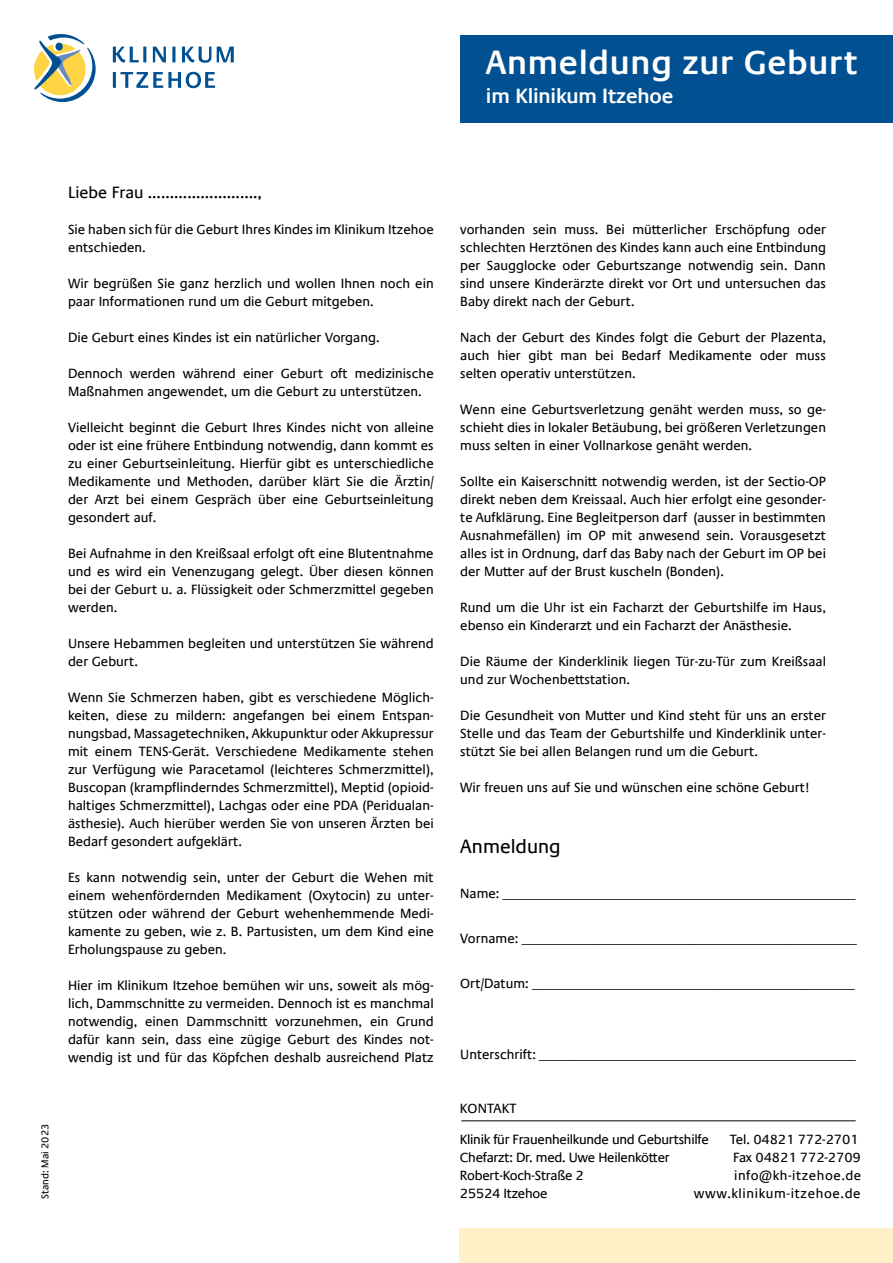
<style>
.page{position:relative;width:893px;height:1263px;background:#fff}
.page>*{position:absolute;margin:0;border:0;box-sizing:border-box;transform-origin:0 0}
.t1{font:600 34.05px "Praxis Com";letter-spacing:.02em;color:#fff}
.t2{font:600 20.85px "Praxis Com";letter-spacing:-.01em;color:#fff}
.t3{font:19.5px "Praxis Com";color:#000}
.t4{font:16.5px "Praxis Com";color:#000}
.t5{font:13.5px/18px "Praxis Com";color:#000;text-align:justify}
.t6{font:13.5px "Praxis Com";letter-spacing:-.02em;color:#000}
.t7{font:13.5px "Praxis Com";letter-spacing:.045em;color:#000}
.t8{font:13.5px "Praxis Com";letter-spacing:.04em;color:#000}
.t9{font:12px "Praxis Com";color:#000}
.t10{font:10.05px "Praxis Com";color:#000}
.s1{font-size:13.5px}
</style>
<div class="page">
<div style="left:460px;top:35px;width:433px;height:88px;background:#005092"></div>
<svg style="left:34px;top:34px;width:62px;height:68px"></svg>
<svg style="left:120px;top:72px;width:95px;height:16px"></svg>
<hr style="left:113px;top:72px;width:3px;height:16px;background:#005092">
<svg style="left:217px;top:47px;width:17px;height:15px"></svg>
<hr style="left:172px;top:47px;width:3px;height:15px;background:#005092">
<svg style="left:153px;top:47px;width:13px;height:15px"></svg>
<hr style="left:143px;top:47px;width:3px;height:15px;background:#005092">
<svg style="left:113px;top:47px;width:26px;height:16px"></svg>
<svg style="left:182px;top:47px;width:29px;height:16px"></svg>
<div style="left:460px;top:1229px;width:433px;height:34px;background:#fff0c7"></div>
<hr style="left:461px;top:1120px;width:395px;height:1px;background:#000">
<h1 class="t1" style="left:486px;top:42px;width:374px">Anmeldung zur Geburt</h1>
<h2 class="t2" style="left:486px;top:83px;width:189px">im Klinikum Itzehoe</h2>
<p class="t4" style="left:68px;top:183px;width:195px">Liebe Frau .........................,</p>
<p class="t5" style="left:68px;top:221px;width:367px">Sie haben sich für die Geburt Ihres Kindes im Klinikum Itzehoe entschieden.</p>
<p class="t5" style="left:68px;top:275px;width:367px">Wir begrüßen Sie ganz herzlich und wollen Ihnen noch ein paar Informationen rund um die Geburt mitgeben.</p>
<p class="t5" style="left:68px;top:328px;width:313px">Die Geburt eines Kindes ist ein natürlicher Vorgang.</p>
<p class="t5" style="left:68px;top:365px;width:367px">Dennoch werden während einer Geburt oft medizinische<br>Maßnahmen angewendet, um die Geburt zu unterstützen.</p>
<p class="t5" style="left:68px;top:419px;width:367px">Vielleicht beginnt die Geburt Ihres Kindes nicht von alleine oder ist eine frühere Entbindung notwendig, dann kommt es zu einer Geburtseinleitung. Hierfür gibt es unterschiedliche Medikamente und Methoden, darüber klärt Sie die Ärztin/ der Arzt bei einem Gespräch über eine Geburtseinleitung gesondert auf.</p>
<p class="t5" style="left:68px;top:544px;width:367px">Bei Aufnahme in den Kreißsaal erfolgt oft eine Blutentnahme und es wird ein Venenzugang gelegt. Über diesen können bei der Geburt u. a. Flüssigkeit oder Schmerzmittel gegeben werden.</p>
<p class="t5" style="left:68px;top:634px;width:367px">Unsere Hebammen begleiten und unterstützen Sie während der Geburt.</p>
<p class="t5" style="left:68px;top:688px;width:367px">Wenn Sie Schmerzen haben, gibt es verschiedene Möglich&shy;keiten, diese zu mildern: angefangen bei einem Entspan&shy;nungsbad, Massagetechniken, Akkupunktur oder Akkupressur mit einem TENS-Gerät. Verschiedene Medikamente stehen zur Verfügung wie Paracetamol (leichteres Schmerzmittel), Buscopan (krampflinderndes Schmerzmittel), Meptid (opioid&shy;haltiges Schmerzmittel), Lachgas oder eine PDA (Peridualan&shy;ästhesie). Auch hierüber werden Sie von unseren Ärzten bei Bedarf gesondert aufgeklärt.</p>
<p class="t5" style="left:68px;top:868px;width:367px">Es kann notwendig sein, unter der Geburt die Wehen mit einem wehenfördernden Medikament (Oxytocin) zu unter&shy;stützen oder während der Geburt wehenhemmende Medi&shy;kamente zu geben, wie z. B. Partusisten, um dem Kind eine Erholungspause zu geben.</p>
<p class="t5" style="left:68px;top:976px;width:367px">Hier im Klinikum Itzehoe bemühen wir uns, soweit als mög&shy;lich, Dammschnitte zu vermeiden. Dennoch ist es manchmal notwendig, einen Dammschnitt vorzunehmen, ein Grund dafür kann sein, dass eine zügige Geburt des Kindes not&shy;wendig ist und für das Köpfchen deshalb ausreichend Platz</p>
<p class="t10" style="left:39px;top:1199px;width:76px;rotate:-90deg">Stand: Mai 2023</p>
<p class="t5" style="left:460px;top:221px;width:367px">vorhanden sein muss. Bei mütterlicher Erschöpfung oder schlechten Herztönen des Kindes kann auch eine Entbindung per Saugglocke oder Geburtszange notwendig sein. Dann sind unsere Kinderärzte direkt vor Ort und untersuchen das Baby direkt nach der Geburt.</p>
<p class="t5" style="left:460px;top:328px;width:367px">Nach der Geburt des Kindes folgt die Geburt der Plazenta, auch hier gibt man bei Bedarf Medikamente oder muss selten operativ unterstützen.</p>
<p class="t5" style="left:460px;top:400px;width:367px">Wenn eine Geburtsverletzung genäht werden muss, so ge&shy;schieht dies in lokaler Betäubung, bei größeren Verletzungen muss selten in einer Vollnarkose genäht werden.</p>
<p class="t5" style="left:460px;top:472px;width:367px">Sollte ein Kaiserschnitt notwendig werden, ist der Sectio-OP direkt neben dem Kreissaal. Auch hier erfolgt eine gesonder&shy;te Aufklärung. Eine Begleitperson darf (ausser in bestimmten Ausnahmefällen) im OP mit anwesend sein. Vorausgesetzt alles ist in Ordnung, darf das Baby nach der Geburt im OP bei der Mutter auf der Brust kuscheln (Bonden).</p>
<p class="t5" style="left:460px;top:598px;width:367px">Rund um die Uhr ist ein Facharzt der Geburtshilfe im Haus, ebenso ein Kinderarzt und ein Facharzt der Anästhesie.</p>
<p class="t5" style="left:460px;top:652px;width:367px">Die Räume der Kinderklinik liegen Tür-zu-Tür zum Kreißsaal und zur Wochenbettstation.</p>
<p class="t5" style="left:460px;top:706px;width:367px">Die Gesundheit von Mutter und Kind steht für uns an erster Stelle und das Team der Geburtshilfe und Kinderklinik unter&shy;stützt Sie bei allen Belangen rund um die Geburt.</p>
<p class="t5" style="left:460px;top:778px;width:351px">Wir freuen uns auf Sie und wünschen eine schöne Geburt!</p>
<h3 class="t3" style="left:460px;top:835px;width:102px">Anmeldung</h3>
<p class="t9" style="left:460px;top:887px;width:397px"><span class="s1">Name:</span> ___________________________________________________________</p>
<p class="t9" style="left:460px;top:932px;width:398px"><span class="s1">Vorname:</span> ________________________________________________________</p>
<p class="t9" style="left:460px;top:976px;width:396px"><span class="s1">Ort/Datum:</span> ______________________________________________________</p>
<p class="t9" style="left:460px;top:1048px;width:397px"><span class="s1">Unterschrift:</span> _____________________________________________________</p>
<p class="t5" style="left:460px;top:1099px;width:58px">KONTAKT</p>
<p class="t6" style="left:460px;top:1132px;width:250px">Klinik für Frauenheilkunde und Geburtshilfe</p>
<p class="t5" style="left:730px;top:1131px;width:130px">Tel. 04821 772-2701</p>
<p class="t6" style="left:460px;top:1150px;width:211px">Chefarzt: Dr. med. Uwe Heilenkötter</p>
<p class="t5" style="left:733px;top:1149px;width:129px">Fax 04821 772-2709</p>
<p class="t6" style="left:460px;top:1168px;width:125px">Robert-Koch-Straße 2</p>
<p class="t8" style="left:734px;top:1168px;width:129px">info@kh-itzehoe.de</p>
<p class="t6" style="left:460px;top:1186px;width:89px">25524 Itzehoe</p>
<p class="t7" style="left:694px;top:1186px;width:168px">www.klinikum-itzehoe.de</p>
</div>
